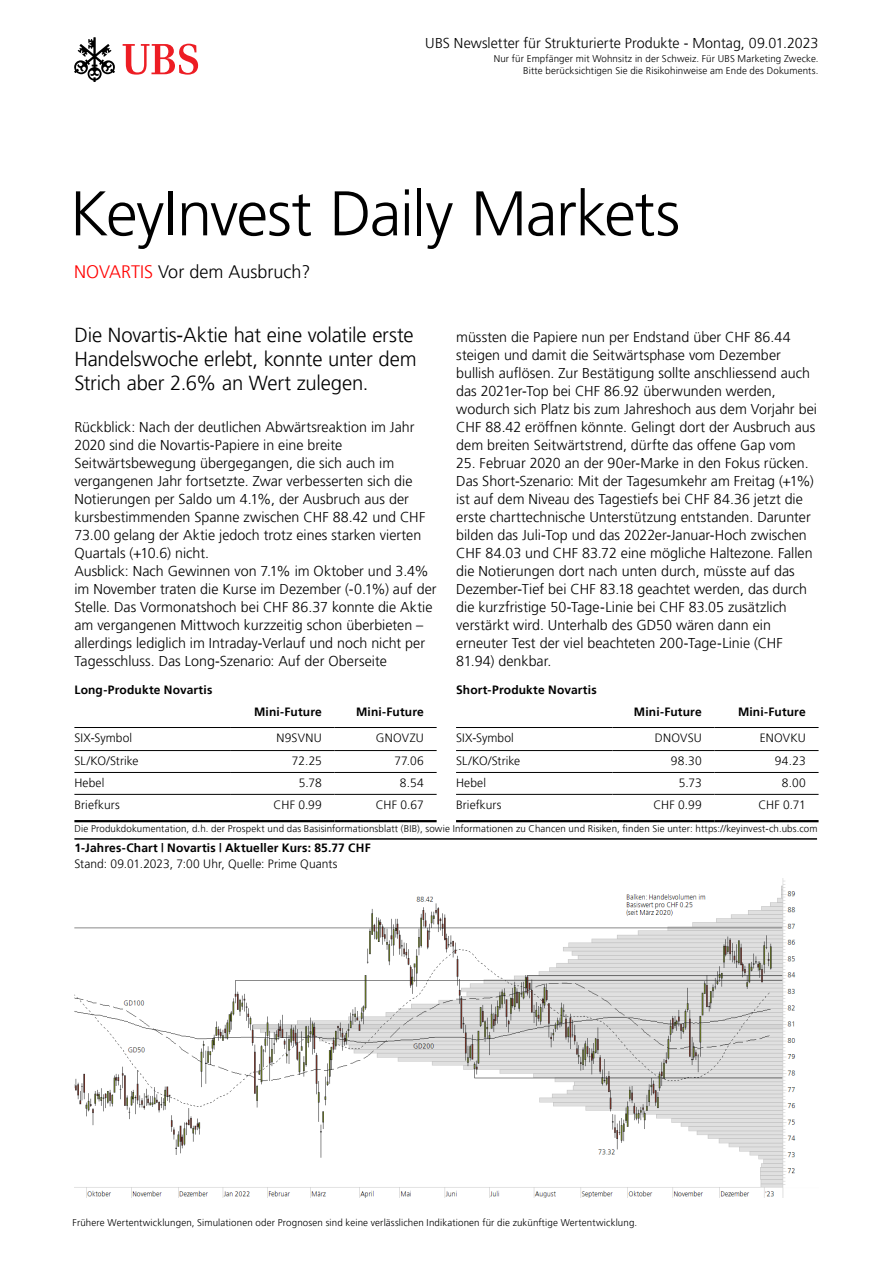
<style>
.page{position:relative;width:893px;height:1263px;background:#fff}
.page>*{position:absolute;margin:0;border:0;box-sizing:border-box;transform-origin:0 0}
.t1{font:300 63px "Frutiger 45";letter-spacing:-.02em;color:#000}
.t2{font:300 20.25px/24px "Frutiger 45";letter-spacing:-.01em;color:#000}
.t3{font:300 18px "Frutiger 45";color:#000}
.t4{font:300 14.25px/18px "Frutiger 45";color:#000}
.t5{font:300 12px "Frutiger 45";letter-spacing:.01em;color:#000}
.t6{font:300 12px "Frutiger 45";letter-spacing:.01em;color:#000}
.t7{font:300 9.75px/12px "Frutiger 45";letter-spacing:.015em;color:#000;text-align:right}
.s1{color:#f00}
</style>
<div class="page">
<svg style="left:74px;top:37px;width:41px;height:45px"></svg>
<svg style="left:123px;top:44px;width:75px;height:31px"></svg>
<img style="left:74px;top:878px;width:722px;height:319px">
<hr style="left:335px;top:750px;width:102px;height:1px;background:#000">
<hr style="left:74px;top:727px;width:157px;height:1px;background:#000">
<hr style="left:231px;top:727px;width:104px;height:1px;background:#000">
<hr style="left:335px;top:727px;width:102px;height:1px;background:#000">
<hr style="left:74px;top:750px;width:157px;height:1px;background:#000">
<hr style="left:231px;top:750px;width:104px;height:1px;background:#000">
<hr style="left:74px;top:772px;width:157px;height:1px;background:#000">
<hr style="left:231px;top:772px;width:104px;height:1px;background:#000">
<hr style="left:335px;top:772px;width:102px;height:1px;background:#000">
<hr style="left:74px;top:794px;width:157px;height:1px;background:#000">
<hr style="left:231px;top:794px;width:104px;height:1px;background:#000">
<hr style="left:335px;top:794px;width:102px;height:1px;background:#000">
<hr style="left:74px;top:820px;width:157px;height:2px;background:#000">
<hr style="left:231px;top:820px;width:104px;height:2px;background:#000">
<hr style="left:335px;top:820px;width:102px;height:2px;background:#000">
<hr style="left:612px;top:750px;width:102px;height:1px;background:#000">
<hr style="left:456px;top:727px;width:156px;height:1px;background:#000">
<hr style="left:612px;top:727px;width:102px;height:1px;background:#000">
<hr style="left:714px;top:727px;width:105px;height:1px;background:#000">
<hr style="left:456px;top:750px;width:156px;height:1px;background:#000">
<hr style="left:714px;top:750px;width:105px;height:1px;background:#000">
<hr style="left:456px;top:772px;width:156px;height:1px;background:#000">
<hr style="left:612px;top:772px;width:102px;height:1px;background:#000">
<hr style="left:714px;top:772px;width:105px;height:1px;background:#000">
<hr style="left:456px;top:794px;width:156px;height:1px;background:#000">
<hr style="left:612px;top:794px;width:102px;height:1px;background:#000">
<hr style="left:714px;top:794px;width:105px;height:1px;background:#000">
<hr style="left:456px;top:820px;width:156px;height:2px;background:#000">
<hr style="left:612px;top:820px;width:102px;height:2px;background:#000">
<hr style="left:714px;top:820px;width:105px;height:2px;background:#000">
<hr style="left:74px;top:838px;width:743px;height:2px;background:#000">
<p class="t4" style="left:425px;top:34px;width:395px">UBS Newsletter für Strukturierte Produkte - Montag, 09.01.2023</p>
<p class="t7" style="left:494px;top:53px;width:326px">Nur für Empfänger mit Wohnsitz in der Schweiz. Für UBS Marketing Zwecke.<br>Bitte berücksichtigen Sie die Risikohinweise am Ende des Dokuments.</p>
<h1 class="t1" style="left:70px;top:177px;width:612px">KeyInvest Daily Markets</h1>
<p class="t3" style="left:74px;top:261px;width:238px"><span class="s1">NOVARTIS</span> Vor dem Ausbruch?</p>
<h2 class="t2" style="left:74px;top:323px;width:344px">Die Novartis-Aktie hat eine volatile erste<br>Handelswoche erlebt, konnte unter dem<br>Strich aber 2.6% an Wert zulegen.</h2>
<p class="t4" style="left:74px;top:418px;width:364px">Rückblick: Nach der deutlichen Abwärtsreaktion im Jahr 2020 sind die Novartis-Papiere in eine breite Seitwärtsbewegung übergegangen, die sich auch im vergangenen Jahr fortsetzte. Zwar verbesserten sich die Notierungen per Saldo um 4.1%, der Ausbruch aus der kursbestimmenden Spanne zwischen CHF 88.42 und CHF 73.00 gelang der Aktie jedoch trotz eines starken vierten Quartals (+10.6) nicht.<br>Ausblick: Nach Gewinnen von 7.1% im Oktober und 3.4% im November traten die Kurse im Dezember (-0.1%) auf der Stelle. Das Vormonatshoch bei CHF 86.37 konnte die Aktie am vergangenen Mittwoch kurzzeitig schon überbieten – allerdings lediglich im Intraday-Verlauf und noch nicht per Tagesschluss. Das Long-Szenario: Auf der Oberseite</p>
<p class="t6" style="left:254px;top:704px;width:69px">Mini-Future</p>
<p class="t6" style="left:356px;top:704px;width:69px">Mini-Future</p>
<p class="t5" style="left:74px;top:731px;width:59px">SIX-Symbol</p>
<p class="t5" style="left:276px;top:731px;width:47px">N9SVNU</p>
<p class="t5" style="left:376px;top:731px;width:49px">GNOVZU</p>
<p class="t5" style="left:74px;top:754px;width:66px">SL/KO/Strike</p>
<p class="t5" style="left:292px;top:754px;width:32px">72.25</p>
<p class="t5" style="left:394px;top:754px;width:31px">77.06</p>
<p class="t5" style="left:74px;top:776px;width:32px">Hebel</p>
<p class="t5" style="left:299px;top:776px;width:24px">5.78</p>
<p class="t5" style="left:400px;top:776px;width:25px">8.54</p>
<p class="t5" style="left:74px;top:797px;width:47px">Briefkurs</p>
<p class="t5" style="left:274px;top:797px;width:50px">CHF 0.99</p>
<p class="t5" style="left:376px;top:797px;width:50px">CHF 0.67</p>
<p class="t4" style="left:456px;top:328px;width:362px">müssten die Papiere nun per Endstand über CHF 86.44 steigen und damit die Seitwärtsphase vom Dezember bullish auflösen. Zur Bestätigung sollte anschliessend auch das 2021er-Top bei CHF 86.92 überwunden werden, wodurch sich Platz bis zum Jahreshoch aus dem Vorjahr bei CHF 88.42 eröffnen könnte. Gelingt dort der Ausbruch aus dem breiten Seitwärtstrend, dürfte das offene Gap vom</p>
<p class="t4" style="left:456px;top:454px;width:359px">25. Februar 2020 an der 90er-Marke in den Fokus rücken.<br>Das Short-Szenario: Mit der Tagesumkehr am Freitag (+1%) ist auf dem Niveau des Tagestiefs bei CHF 84.36 jetzt die erste charttechnische Unterstützung entstanden. Darunter bilden das Juli-Top und das 2022er-Januar-Hoch zwischen CHF 84.03 und CHF 83.72 eine mögliche Haltezone. Fallen die Notierungen dort nach unten durch, müsste auf das Dezember-Tief bei CHF 83.18 geachtet werden, das durch die kurzfristige 50-Tage-Linie bei CHF 83.05 zusätzlich verstärkt wird. Unterhalb des GD50 wären dann ein erneuter Test der viel beachteten 200-Tage-Linie (CHF 81.94) denkbar.</p>
<p class="t6" style="left:74px;top:682px;width:139px">Long-Produkte Novartis</p>
<p class="t6" style="left:456px;top:682px;width:142px">Short-Produkte Novartis</p>
<p class="t6" style="left:634px;top:704px;width:69px">Mini-Future</p>
<p class="t6" style="left:738px;top:704px;width:69px">Mini-Future</p>
<p class="t5" style="left:456px;top:731px;width:59px">SIX-Symbol</p>
<p class="t5" style="left:655px;top:731px;width:48px">DNOVSU</p>
<p class="t5" style="left:760px;top:731px;width:48px">ENOVKU</p>
<p class="t5" style="left:456px;top:754px;width:66px">SL/KO/Strike</p>
<p class="t5" style="left:671px;top:754px;width:32px">98.30</p>
<p class="t5" style="left:775px;top:754px;width:32px">94.23</p>
<p class="t5" style="left:456px;top:776px;width:32px">Hebel</p>
<p class="t5" style="left:679px;top:776px;width:24px">5.73</p>
<p class="t5" style="left:782px;top:776px;width:25px">8.00</p>
<p class="t5" style="left:456px;top:797px;width:47px">Briefkurs</p>
<p class="t5" style="left:653px;top:797px;width:50px">CHF 0.99</p>
<p class="t5" style="left:758px;top:797px;width:49px">CHF 0.71</p>
<p class="t7" style="left:74px;top:822px;width:745px">Die Produkdokumentation, d.h. der Prospekt und das Basisinformationsblatt (BIB), sowie Informationen zu Chancen und Risiken, finden Sie unter: https://keyinvest-ch.ubs.com</p>
<p class="t6" style="left:74px;top:841px;width:298px">1-Jahres-Chart | Novartis | Aktueller Kurs: 85.77 CHF</p>
<p class="t5" style="left:74px;top:857px;width:265px">Stand: 09.01.2023, 7:00 Uhr, Quelle: Prime Quants</p>
<p class="t7" style="left:73px;top:1216px;width:566px">Frühere Wertentwicklungen, Simulationen oder Prognosen sind keine verlässlichen Indikationen für die zukünftige Wertentwicklung.</p>
</div>
